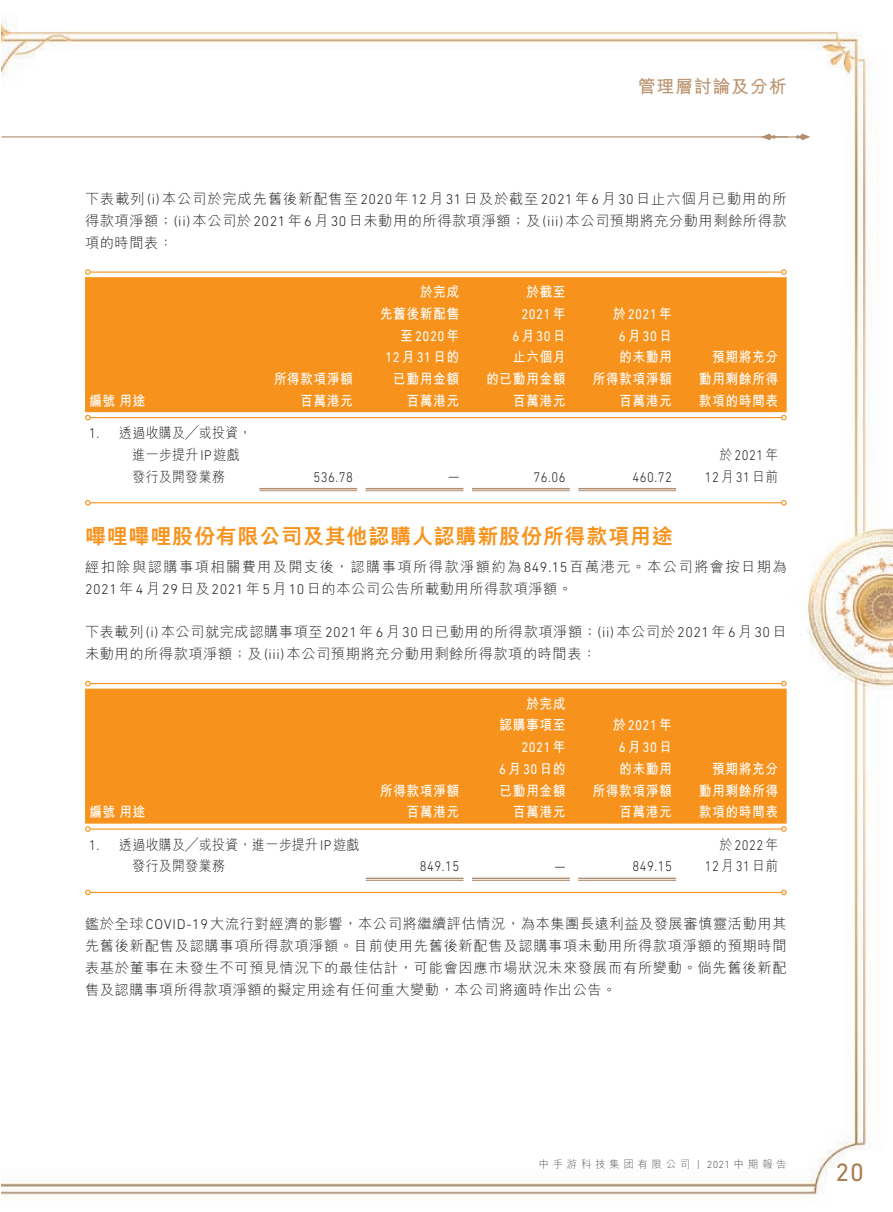
<style>
.page{position:relative;width:893px;height:1212px;background:#fff}
.page>*{position:absolute;margin:0;border:0;box-sizing:border-box;transform-origin:0 0}
.t1{font:25.5px "DIN Next LT Pro";color:#a97b50}
._3__標題{font:800 21px "M Hei HK";letter-spacing:.04em;color:#f7931d}
.t2{font:700 18px "M Hei HK";letter-spacing:.04em;color:#bb9571}
._1__內文{font:300 14.25px/21.8px "M Hei HK";letter-spacing:.035em;color:#231f20;text-align:justify}
._1__內文-2{font:700 14.25px "M Hei HK";letter-spacing:.035em;color:#fff;scale:.9 1}
._1__內文-3{font:300 14.25px/21.8px "M Hei HK";letter-spacing:.1em;color:#231f20}
._1__內文-4{font:300 14.25px "DIN Next LT Pro";letter-spacing:.035em;color:#231f20;scale:.9 1}
._1__內文-5{font:14.25px "DIN Next LT Pro";letter-spacing:.035em;color:#fff;scale:.9 1}
._1__內文-6{font:300 14.25px "M Hei HK";letter-spacing:.035em;color:#231f20;scale:.9 1}
.t3{font:300 10.5px "M Hei HK";letter-spacing:.345em;color:#57585a}
.t4{font:300 10.5px "DIN Next LT Pro";color:#57585a}
.s1{font-family:"DIN Next LT Pro"}
.s2{font-family:"M Hei HK";font-weight:700}
.s3{font-family:"M Hei HK"}
.s4{font-family:"M Hei HKS"}
</style>
<div class="page">
<img style="left:1px;top:14px;width:892px;height:1187px">
<hr style="left:768px;top:136px;width:34px;height:1px;background:#b28e70">
<svg style="left:761px;top:134px;width:15px;height:6px"></svg>
<svg style="left:795px;top:134px;width:15px;height:6px"></svg>
<hr style="left:1px;top:136px;width:787px;height:1px;background:#b28e70">
<div style="left:85px;top:277px;width:702px;height:135px;background:#f7931d"></div>
<hr style="left:90px;top:271px;width:692px;height:2px;background:#f7931d">
<svg style="left:85px;top:269px;width:6px;height:6px"></svg>
<svg style="left:781px;top:269px;width:6px;height:6px"></svg>
<hr style="left:90px;top:417px;width:692px;height:1px;background:#f7931d">
<svg style="left:85px;top:415px;width:6px;height:5px"></svg>
<svg style="left:781px;top:415px;width:6px;height:5px"></svg>
<hr style="left:259px;top:488px;width:98px;height:1px;background:#b28e70">
<hr style="left:259px;top:490px;width:98px;height:1px;background:#b28e70">
<hr style="left:366px;top:488px;width:97px;height:1px;background:#b28e70">
<hr style="left:366px;top:490px;width:97px;height:1px;background:#b28e70">
<hr style="left:472px;top:488px;width:98px;height:1px;background:#b28e70">
<hr style="left:472px;top:490px;width:98px;height:1px;background:#b28e70">
<hr style="left:578px;top:488px;width:98px;height:1px;background:#b28e70">
<hr style="left:578px;top:490px;width:98px;height:1px;background:#b28e70">
<hr style="left:90px;top:502px;width:692px;height:1px;background:#f7931d">
<svg style="left:85px;top:500px;width:6px;height:6px"></svg>
<svg style="left:781px;top:500px;width:6px;height:6px"></svg>
<div style="left:85px;top:689px;width:702px;height:135px;background:#f7931d"></div>
<hr style="left:90px;top:683px;width:692px;height:1px;background:#f7931d">
<svg style="left:85px;top:681px;width:6px;height:5px"></svg>
<svg style="left:781px;top:681px;width:6px;height:5px"></svg>
<hr style="left:90px;top:828px;width:692px;height:2px;background:#f7931d">
<svg style="left:85px;top:826px;width:6px;height:6px"></svg>
<svg style="left:781px;top:826px;width:6px;height:6px"></svg>
<hr style="left:366px;top:878px;width:97px;height:1px;background:#b28e70">
<hr style="left:366px;top:880px;width:97px;height:1px;background:#b28e70">
<hr style="left:472px;top:878px;width:98px;height:1px;background:#b28e70">
<hr style="left:472px;top:880px;width:98px;height:1px;background:#b28e70">
<hr style="left:578px;top:878px;width:98px;height:1px;background:#b28e70">
<hr style="left:578px;top:880px;width:98px;height:1px;background:#b28e70">
<hr style="left:90px;top:892px;width:692px;height:1px;background:#f7931d">
<svg style="left:85px;top:890px;width:6px;height:5px"></svg>
<svg style="left:781px;top:890px;width:6px;height:5px"></svg>
<p class="t2" style="left:638px;top:73px;width:150px">管理層討論及分析</p>
<p class="_1__內文" style="left:85px;top:188px;width:703px">下表載列 <span class="s1">)i(</span> 本公司於完成先舊後新配售至<span class="s1">2020</span>年<span class="s1">12</span>月<span class="s1">31</span>日及於截至<span class="s1">2021</span>年<span class="s1">6</span>月<span class="s1">30</span>日止六個月已動用的所得款項淨額；<span class="s1">( )i i</span> 本公司於<span class="s1">2021</span>年<span class="s1">6</span>月<span class="s1">30</span>日未動用的所得款項淨額；及<span class="s1">(iii)</span>本公司預期將充分動用剩餘所得款項的時間表：</p>
<p class="_1__內文-2" style="left:89px;top:390px;width:64px">編號用途</p>
<p class="_1__內文-6" style="left:119px;top:426px;width:149px">透過收購及╱或投資，</p>
<p class="_1__內文-4" style="left:89px;top:425px;width:13px">1.</p>
<p class="_1__內文-2" style="left:274px;top:368px;width:90px">所得款項淨額</p>
<p class="_1__內文-2" style="left:300px;top:390px;width:60px">百萬港元</p>
<p class="_1__內文-2" style="left:420px;top:281px;width:45px">於完成</p>
<p class="_1__內文-2" style="left:380px;top:303px;width:90px">先舊後新配售</p>
<p class="_1__內文-5" style="left:400px;top:327px;width:67px"><span class="s2">至</span>2020<span class="s2">年</span></p>
<p class="_1__內文-5" style="left:385px;top:349px;width:84px">12<span class="s2">月</span>31<span class="s2">日的</span></p>
<p class="_1__內文-2" style="left:393px;top:368px;width:75px">已動用金額</p>
<p class="_1__內文-2" style="left:407px;top:390px;width:60px">百萬港元</p>
<p class="_1__內文-2" style="left:526px;top:281px;width:45px">於截至</p>
<p class="_1__內文-5" style="left:521px;top:306px;width:50px">2021<span class="s2">年</span></p>
<p class="_1__內文-5" style="left:512px;top:327px;width:61px">6<span class="s2">月</span>30<span class="s2">日</span></p>
<p class="_1__內文-2" style="left:513px;top:347px;width:60px">止六個月</p>
<p class="_1__內文-2" style="left:486px;top:368px;width:90px">的已動用金額</p>
<p class="_1__內文-2" style="left:513px;top:390px;width:60px">百萬港元</p>
<p class="_1__內文-5" style="left:613px;top:306px;width:67px"><span class="s2">於</span>2021<span class="s2">年</span></p>
<p class="_1__內文-5" style="left:619px;top:327px;width:61px">6<span class="s2">月</span>30<span class="s2">日</span></p>
<p class="_1__內文-2" style="left:619px;top:347px;width:60px">的未動用</p>
<p class="_1__內文-2" style="left:593px;top:368px;width:90px">所得款項淨額</p>
<p class="_1__內文-2" style="left:619px;top:390px;width:60px">百萬港元</p>
<p class="_1__內文-2" style="left:712px;top:347px;width:75px">預期將充分</p>
<p class="_1__內文-2" style="left:699px;top:368px;width:90px">動用剩餘所得</p>
<p class="_1__內文-2" style="left:699px;top:390px;width:90px">款項的時間表</p>
<p class="_1__內文-6" style="left:132px;top:447px;width:121px">進一步提升<span class="s1">IP</span>遊戲</p>
<p class="_1__內文-6" style="left:132px;top:469px;width:104px">發行及開發業務</p>
<p class="_1__內文-4" style="left:314px;top:469px;width:45px">536.78</p>
<p class="_1__內文-4" style="left:449px;top:468px;width:13px">—</p>
<p class="_1__內文-4" style="left:534px;top:469px;width:37px">76.06</p>
<p class="_1__內文-4" style="left:633px;top:469px;width:45px">460.72</p>
<p class="_1__內文-4" style="left:720px;top:447px;width:67px"><span class="s3">於</span>2021<span class="s3">年</span></p>
<p class="_1__內文-4" style="left:705px;top:469px;width:83px">12<span class="s3">月</span>31<span class="s3">日前</span></p>
<p class="_3__標題" style="left:85px;top:526px;width:589px">嗶哩嗶哩股份有限公司及其他認購人認購新股份所得款項用途</p>
<p class="_1__內文-3" style="left:85px;top:556px;width:703px">經扣除與認購事項相關費用及開支後，認購事項所得款淨額約為<span class="s1">849.15</span>百萬港元。本公司將會按日期為<br><span class="s1">2021</span>年<span class="s1">4</span>月<span class="s1">29</span>日及<span class="s1">2021</span>年<span class="s1">5</span>月<span class="s1">10</span>日的本公司公告所載動用所得款項淨額。</p>
<p class="_1__內文" style="left:85px;top:621px;width:703px">下表載列 <span class="s1">)i(</span> 本公司就完成認購事項至<span class="s1">2021</span>年<span class="s1">6</span>月<span class="s1">30</span>日已動用的所得款項淨額；<span class="s1">( )i i</span> 本公司於<span class="s1">2021</span>年<span class="s1">6</span>月<span class="s1">30</span>日未動用的所得款項淨額；及<span class="s1">(iii)</span>本公司預期將充分動用剩餘所得款項的時間表：</p>
<p class="_1__內文-2" style="left:89px;top:802px;width:64px">編號用途</p>
<p class="_1__內文-6" style="left:119px;top:837px;width:269px">透過收購及╱或投資，進一步提升<span class="s1">IP</span>遊戲</p>
<p class="_1__內文-4" style="left:89px;top:836px;width:13px">1.</p>
<p class="_1__內文-6" style="left:132px;top:859px;width:104px">發行及開發業務</p>
<p class="_1__內文-2" style="left:380px;top:780px;width:90px">所得款項淨額</p>
<p class="_1__內文-2" style="left:407px;top:802px;width:60px">百萬港元</p>
<p class="_1__內文-4" style="left:420px;top:858px;width:45px">849.15</p>
<p class="_1__內文-2" style="left:526px;top:693px;width:45px">於完成</p>
<p class="_1__內文-2" style="left:500px;top:715px;width:75px">認購事項至</p>
<p class="_1__內文-5" style="left:521px;top:739px;width:50px">2021<span class="s2">年</span></p>
<p class="_1__內文-5" style="left:499px;top:761px;width:75px">6<span class="s2">月</span>30<span class="s2">日的</span></p>
<p class="_1__內文-2" style="left:500px;top:780px;width:75px">已動用金額</p>
<p class="_1__內文-2" style="left:513px;top:802px;width:60px">百萬港元</p>
<p class="_1__內文-4" style="left:555px;top:858px;width:13px">—</p>
<p class="_1__內文-5" style="left:613px;top:717px;width:67px"><span class="s2">於</span>2021<span class="s2">年</span></p>
<p class="_1__內文-5" style="left:619px;top:739px;width:61px">6<span class="s2">月</span>30<span class="s2">日</span></p>
<p class="_1__內文-2" style="left:619px;top:758px;width:60px">的未動用</p>
<p class="_1__內文-2" style="left:593px;top:780px;width:90px">所得款項淨額</p>
<p class="_1__內文-2" style="left:619px;top:802px;width:60px">百萬港元</p>
<p class="_1__內文-4" style="left:633px;top:858px;width:45px">849.15</p>
<p class="_1__內文-2" style="left:712px;top:758px;width:75px">預期將充分</p>
<p class="_1__內文-2" style="left:699px;top:780px;width:90px">動用剩餘所得</p>
<p class="_1__內文-2" style="left:699px;top:802px;width:90px">款項的時間表</p>
<p class="_1__內文-4" style="left:720px;top:836px;width:67px"><span class="s3">於</span>2022<span class="s3">年</span></p>
<p class="_1__內文-4" style="left:705px;top:858px;width:83px">12<span class="s3">月</span>31<span class="s3">日前</span></p>
<p class="_1__內文" style="left:85px;top:913px;width:703px">鑑於全球<span class="s1">COVID-19</span>大流行對經濟的影響，本公司將繼續評估情況，為本集團長遠利益及發展審慎靈活動用其先舊後新配售及認購事項所得款項淨額。目前使用先舊後新配售及認購事項未動用所得款項淨額的預期時間表基於董事在未發生不可預見情況下的最佳估計，可能會因應市場狀況未來發展而有所變動。倘先舊後新配售及認購事項所得款項淨額的擬定用途有任何重大變動，本公司將適時作出公告。</p>
<p class="t3" style="left:539px;top:1159px;width:153px">中手游科技集<span class="s4">團</span>有限公司</p>
<h1 class="t1" style="left:835px;top:1158px;width:30px">20</h1>
<p class="t4" style="left:707px;top:1158px;width:81px">2021<span class="s3">中期報告</span></p>
<p class="t4" style="left:697px;top:1158px;width:4px">|</p>
</div>
